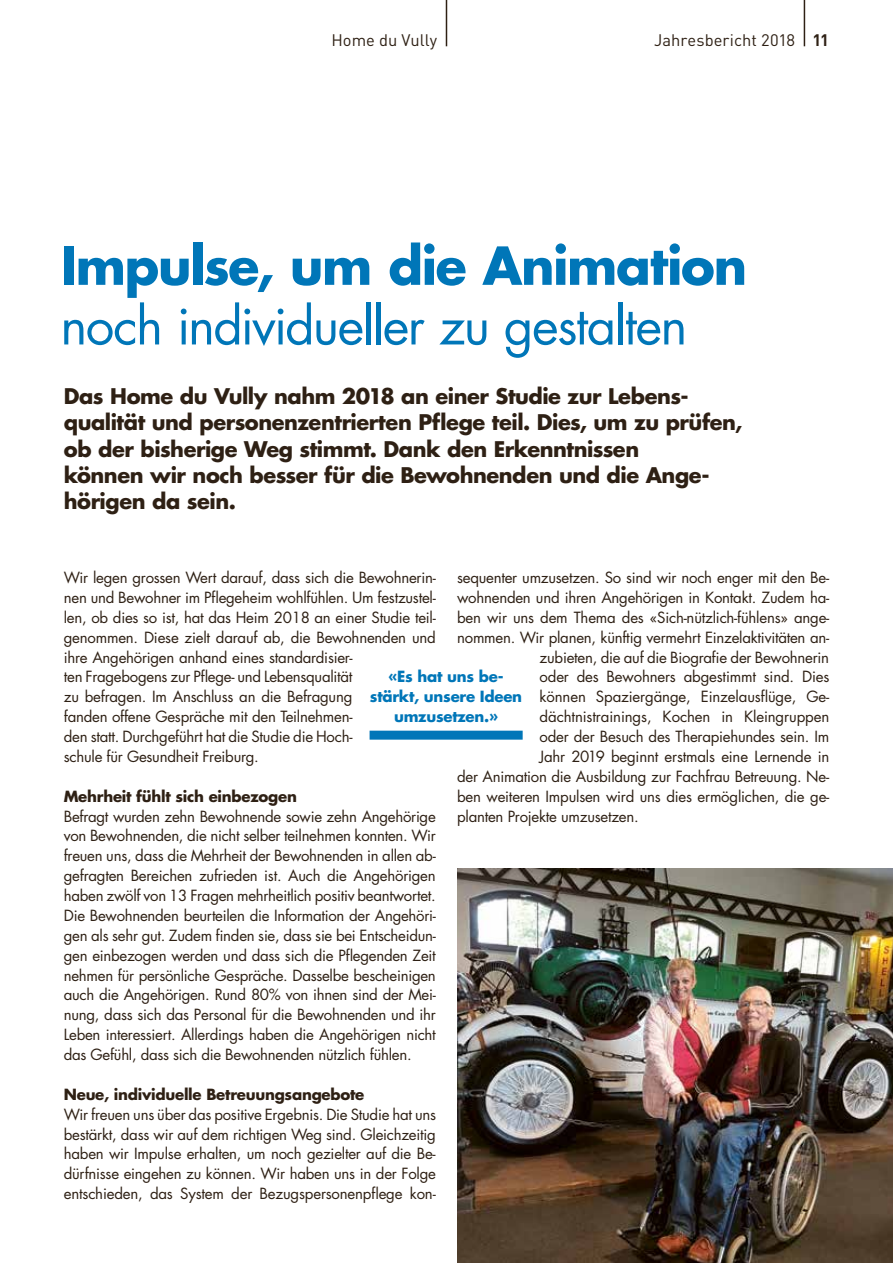
<style>
.page{position:relative;width:893px;height:1263px;background:#fff}
.page>*{position:absolute;margin:0;border:0;box-sizing:border-box;transform-origin:0 0}
.t1{font:51px "Futura LT";letter-spacing:-.03em;color:#0076b8}
.t2{font:700 51px "Futura LT";letter-spacing:-.03em;color:#0076b8}
.t3{font:700 21px/26.2px "Futura LT";letter-spacing:-.02em;color:#2e2014}
.t4{font:16.5px "DIN Pro";color:#2e2014}
.t5{font:15px/20px "Futura LT";letter-spacing:-.015em;color:#2e2014;text-align:justify}
.t6{font:700 15px "Futura LT";letter-spacing:-.015em;color:#2e2014}
.t7{font:700 15px/19.8px "Futura LT";letter-spacing:-.015em;color:#0076b8;text-align:center}
.s1{font-weight:700}
</style>
<div class="page">
<hr style="left:446px;top:0;width:1px;height:46px;background:#2e2014">
<hr style="left:804px;top:0;width:1px;height:46px;background:#2e2014">
<img style="left:457px;top:869px;width:436px;height:394px">
<div style="left:370px;top:731px;width:153px;height:9px;background:#0076b8"></div>
<p class="t4" style="left:331px;top:30px;width:107px">Home du Vully</p>
<p class="t4" style="left:654px;top:30px;width:177px">Jahresbericht 2018 <span class="s1">11</span></p>
<h1 class="t2" style="left:60px;top:232px;width:688px">Impulse, um die Animation</h1>
<h1 class="t1" style="left:60px;top:293px;width:628px">noch individueller zu gestalten</h1>
<p class="t3" style="left:64px;top:383px;width:680px">Das Home du Vully nahm 2018 an einer Studie zur Lebens&shy;qualität und personenzentrierten Pflege teil. Dies, um zu prüfen, ob der bisherige Weg stimmt. Dank den Erkenntnissen<br>können wir noch besser für die Bewohnenden und die Ange&shy;hörigen da sein.</p>
<p class="t5" style="left:64px;top:568px;width:374px;text-align:left">Wir legen grossen Wert darauf, dass sich die Bewohnerin&shy;nen und Bewohner im Pflegeheim wohlfühlen. Um festzustel&shy;len, ob dies so ist, hat das Heim 2018 an einer Studie teil&shy;genommen. Diese zielt darauf ab, die Bewohnenden und ihre Angehörigen anhand eines standardisier-<br>ten Fragebogens zur Pflege- und Lebensqualität<br>zu befragen. Im Anschluss an die Befragung<br>fanden offene Gespräche mit den Teilnehmen-<br>den statt. Durchgeführt hat die Studie die Hoch-<br>schule für Gesundheit Freiburg.</p>
<p class="t6" style="left:64px;top:786px;width:235px">Mehrheit fühlt sich einbezogen</p>
<p class="t5" style="left:64px;top:806px;width:374px">Befragt wurden zehn Bewohnende sowie zehn Angehörige von Bewohnenden, die nicht selber teilnehmen konnten. Wir freuen uns, dass die Mehrheit der Bewohnenden in allen ab&shy;gefragten Bereichen zufrieden ist. Auch die Angehörigen haben zwölf von 13 Fragen mehrheitlich positiv beantwortet.<br>Die Bewohnenden beurteilen die Information der Angehöri&shy;gen als sehr gut. Zudem finden sie, dass sie bei Entscheidun&shy;gen einbezogen werden und dass sich die Pflegenden Zeit nehmen für persönliche Gespräche. Dasselbe bescheinigen auch die Angehörigen. Rund 80% von ihnen sind der Mei&shy;nung, dass sich das Personal für die Bewohnenden und ihr Leben interessiert. Allerdings haben die Angehörigen nicht das Gefühl, dass sich die Bewohnenden nützlich fühlen.</p>
<p class="t6" style="left:64px;top:1084px;width:302px">Neue, individuelle Betreuungsangebote</p>
<p class="t5" style="left:64px;top:1104px;width:374px">Wir freuen uns über das positive Ergebnis. Die Studie hat uns bestärkt, dass wir auf dem richtigen Weg sind. Gleichzeitig haben wir Impulse erhalten, um noch gezielter auf die Be&shy;dürfnisse eingehen zu können. Wir haben uns in der Folge entschieden, das System der Bezugspersonenpflege kon-</p>
<p class="t5" style="left:457px;top:568px;width:374px">sequenter umzusetzen. So sind wir noch enger mit den Be-</p>
<p class="t5" style="left:457px;top:587px;width:373px">wohnenden und ihren Angehörigen in Kontakt. Zudem ha-</p>
<p class="t5" style="left:457px;top:607px;width:374px">ben wir uns dem Thema des «Sich-nützlich-fühlens» ange-</p>
<p class="t5" style="left:457px;top:627px;width:373px">nommen. Wir planen, künftig vermehrt Einzelaktivitäten an-</p>
<p class="t5" style="left:540px;top:647px;width:291px">zubieten, die auf die Biografie der Bewohnerin</p>
<p class="t5" style="left:540px;top:667px;width:291px">oder des Bewohners abgestimmt sind. Dies</p>
<p class="t5" style="left:540px;top:687px;width:291px">können Spaziergänge, Einzelausflüge, Ge-</p>
<p class="t5" style="left:540px;top:707px;width:291px">dächtnistrainings, Kochen in Kleingruppen</p>
<p class="t5" style="left:540px;top:727px;width:291px">oder der Besuch des Therapiehundes sein. Im</p>
<p class="t5" style="left:540px;top:746px;width:291px">Jahr 2019 beginnt erstmals eine Lernende in</p>
<p class="t5" style="left:457px;top:766px;width:374px">der Animation die Ausbildung zur Fachfrau Betreuung. Ne-</p>
<p class="t5" style="left:457px;top:786px;width:374px">ben weiteren Impulsen wird uns dies ermöglichen, die ge-</p>
<p class="t5" style="left:457px;top:806px;width:183px">planten Projekte umzusetzen.</p>
<p class="t7" style="left:370px;top:667px;width:154px">«Es hat uns be&shy;stärkt, unsere Ideen umzusetzen.»</p>
</div>
